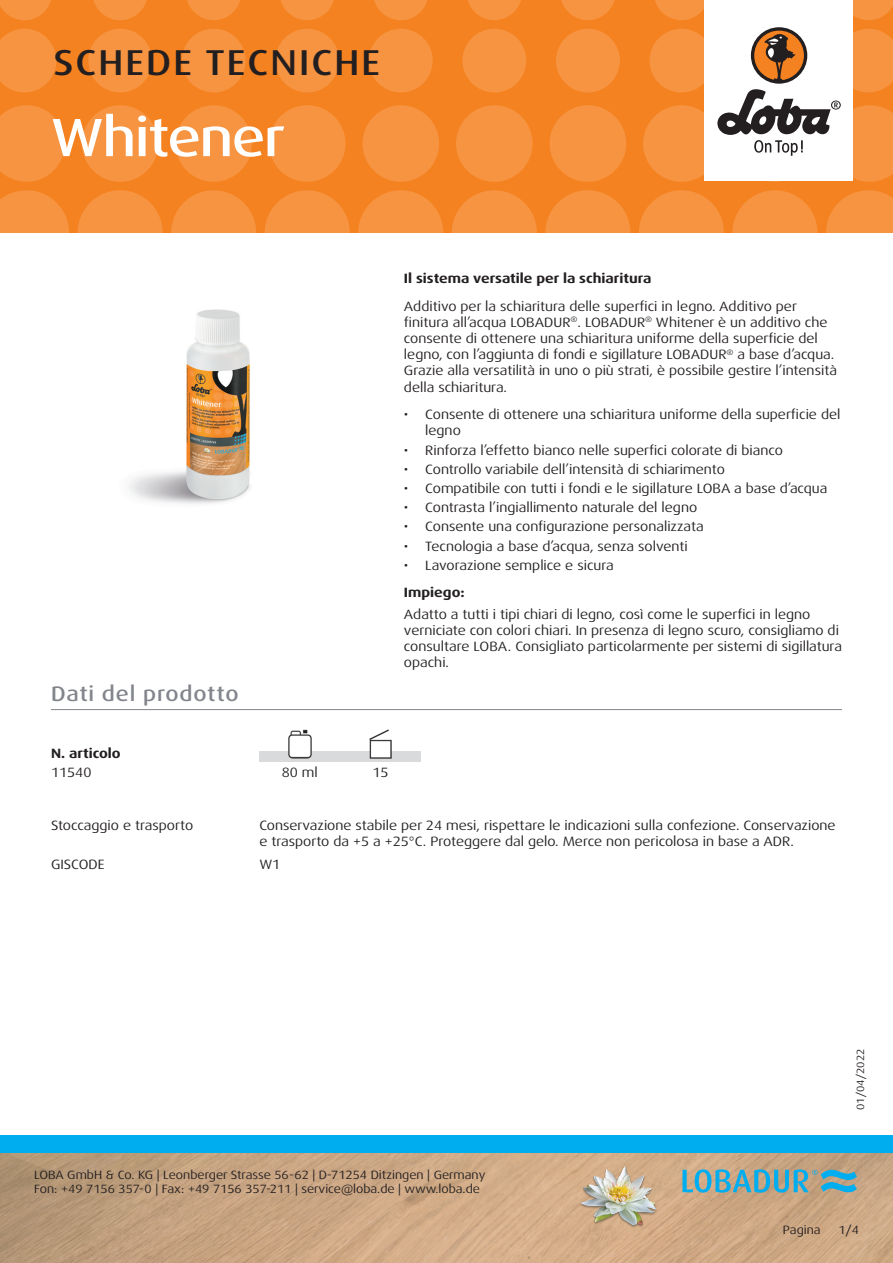
<style>
.page{position:relative;width:893px;height:1263px;background:#fff}
.page>*{position:absolute;margin:0;border:0;box-sizing:border-box;transform-origin:0 0}
.t1{font:500 expanded 54px "Dax Pro";letter-spacing:-.025em;color:#fff}
.t2{font:500 expanded 36px "Dax Pro";letter-spacing:.06em;color:#231f20}
.Titel_grau{font:500 expanded 21px "Dax Pro";letter-spacing:.04em;color:#82858b}
.Text{font:expanded 13.5px/16.2px "Dax Pro";color:#231f20}
.Text_Bold{font:700 expanded 13.5px "Dax Pro";color:#231f20}
.Text_zentriert{font:expanded 13.5px "Dax Pro";color:#231f20}
.t3{font:expanded 12px/14.4px "Dax Pro";color:#231f20}
.t4{font:expanded 10.5px "Dax Pro";color:#231f20}
</style>
<div class="page">
<div style="left:0;top:0;width:893px;height:233px;background:#f58220"></div>
<svg style="left:0;top:190px;width:69px;height:43px"></svg>
<svg style="left:78px;top:190px;width:85px;height:85px;fill:#f69441"></svg>
<svg style="left:171px;top:190px;width:85px;height:85px;fill:#f69441"></svg>
<svg style="left:265px;top:190px;width:85px;height:85px;fill:#f69441"></svg>
<svg style="left:358px;top:190px;width:85px;height:85px;fill:#f69441"></svg>
<svg style="left:545px;top:190px;width:85px;height:85px;fill:#f69441"></svg>
<svg style="left:452px;top:190px;width:85px;height:85px;fill:#f69441"></svg>
<svg style="left:732px;top:190px;width:85px;height:85px;fill:#f69441"></svg>
<svg style="left:639px;top:190px;width:85px;height:85px;fill:#f69441"></svg>
<svg style="left:826px;top:190px;width:67px;height:43px"></svg>
<svg style="left:0;top:105px;width:65px;height:77px"></svg>
<svg style="left:82px;top:105px;width:76px;height:77px"></svg>
<svg style="left:175px;top:105px;width:77px;height:77px"></svg>
<svg style="left:269px;top:105px;width:76px;height:77px"></svg>
<svg style="left:456px;top:105px;width:77px;height:77px"></svg>
<svg style="left:362px;top:105px;width:77px;height:77px"></svg>
<svg style="left:550px;top:105px;width:76px;height:77px"></svg>
<svg style="left:0;top:29px;width:56px;height:63px"></svg>
<svg style="left:182px;top:29px;width:64px;height:63px"></svg>
<svg style="left:88px;top:29px;width:64px;height:63px"></svg>
<svg style="left:275px;top:29px;width:64px;height:63px"></svg>
<svg style="left:462px;top:29px;width:64px;height:63px"></svg>
<svg style="left:369px;top:29px;width:64px;height:63px"></svg>
<svg style="left:556px;top:29px;width:64px;height:63px"></svg>
<svg style="left:0;top:0;width:51px;height:20px"></svg>
<svg style="left:187px;top:0;width:53px;height:20px"></svg>
<svg style="left:468px;top:0;width:53px;height:20px"></svg>
<svg style="left:655px;top:0;width:49px;height:20px"></svg>
<svg style="left:93px;top:0;width:54px;height:20px"></svg>
<svg style="left:374px;top:0;width:54px;height:20px"></svg>
<svg style="left:281px;top:0;width:53px;height:20px"></svg>
<svg style="left:561px;top:0;width:54px;height:20px"></svg>
<svg style="left:853px;top:0;width:40px;height:20px"></svg>
<img style="left:0;top:1152px;width:893px;height:111px">
<div style="left:0;top:1135px;width:893px;height:17px;background:#00aeef"></div>
<div style="left:704px;top:0;width:149px;height:181px;background:#fff"></div>
<svg style="left:643px;top:29px;width:250px;height:153px"></svg>
<img style="left:578px;top:1161px;width:82px;height:81px">
<svg style="left:682px;top:1169px;width:175px;height:24px"></svg>
<hr style="left:51px;top:709px;width:791px;height:1px;background:#82858b">
<img style="left:288px;top:729px;width:104px;height:22px">
<img style="left:259px;top:751px;width:162px;height:11px">
<img style="left:106px;top:272px;width:216px;height:232px">
<h2 class="t2" style="left:53px;top:40px;width:328px">SCHEDE TECNICHE</h2>
<p class="t1" style="left:51px;top:103px;width:235px">Whitener</p>
<p class="Titel_grau" style="left:51px;top:680px;width:189px">Dati del prodotto</p>
<p class="Text_Bold" style="left:404px;top:269px;width:249px">Il sistema versatile per la schiaritura</p>
<p class="Text" style="left:404px;top:298px;width:435px">Additivo per la schiaritura delle superfici in legno. Additivo per finitura all’acqua LOBADUR<sup>®</sup>. LOBADUR<sup>®</sup> Whitener è un additivo che consente di ottenere una schiaritura uniforme della superficie del legno, con l’aggiunta di fondi e sigillature LOBADUR<sup>®</sup> a base d’acqua.<br>Grazie alla versatilità in uno o più strati, è possibile gestire l’intensità della schiaritura.</p>
<p class="Text" style="left:425px;top:407px;width:417px;text-indent:-21px">• Consente di ottenere una schiaritura uniforme della superficie del legno</p>
<p class="Text" style="left:404px;top:442px;width:380px">• Rinforza l’effetto bianco nelle superfici colorate di bianco</p>
<p class="Text" style="left:404px;top:461px;width:322px">• Controllo variabile dell’intensità di schiarimento</p>
<p class="Text" style="left:404px;top:480px;width:425px">• Compatibile con tutti i fondi e le sigillature LOBA a base d’acqua</p>
<p class="Text" style="left:404px;top:499px;width:295px">• Contrasta l’ingiallimento naturale del legno</p>
<p class="Text" style="left:404px;top:519px;width:301px">• Consente una configurazione personalizzata</p>
<p class="Text" style="left:404px;top:538px;width:285px">• Tecnologia a base d’acqua, senza solventi</p>
<p class="Text" style="left:404px;top:557px;width:211px">• Lavorazione semplice e sicura</p>
<p class="Text_Bold" style="left:404px;top:584px;width:62px">Impiego:</p>
<p class="Text" style="left:404px;top:606px;width:439px">Adatto a tutti i tipi chiari di legno, così come le superfici in legno verniciate con colori chiari. In presenza di legno scuro, consigliamo di consultare LOBA. Consigliato particolarmente per sistemi di sigillatura opachi.</p>
<p class="Text_Bold" style="left:51px;top:744px;width:71px">N. articolo</p>
<p class="Text" style="left:51px;top:764px;width:42px">11540</p>
<p class="Text_zentriert" style="left:282px;top:763px;width:38px">80 ml</p>
<p class="Text_zentriert" style="left:372px;top:763px;width:18px">15</p>
<p class="Text" style="left:51px;top:817px;width:144px">Stoccaggio e trasporto</p>
<p class="Text" style="left:259px;top:817px;width:578px">Conservazione stabile per 24 mesi, rispettare le indicazioni sulla confezione. Conservazione e trasporto da +5 a +25°C. Proteggere dal gelo. Merce non pericolosa in base a ADR.</p>
<p class="Text" style="left:51px;top:857px;width:55px">GISCODE</p>
<p class="Text" style="left:259px;top:857px;width:23px">W1</p>
<p class="t3" style="left:34px;top:1167px;width:453px">LOBA GmbH &amp; Co. KG | Leonberger Strasse 56-62 | D-71254 Ditzingen | Germany<br>Fon: +49 7156 357-0 | Fax: +49 7156 357-211 | service@loba.de | www.loba.de</p>
<p class="t4" style="left:854px;top:1110px;width:63px;rotate:-90deg">01/04/2022</p>
<p class="t3" style="left:783px;top:1223px;width:39px">Pagina</p>
<p class="t3" style="left:838px;top:1223px;width:22px">1/4</p>
</div>
